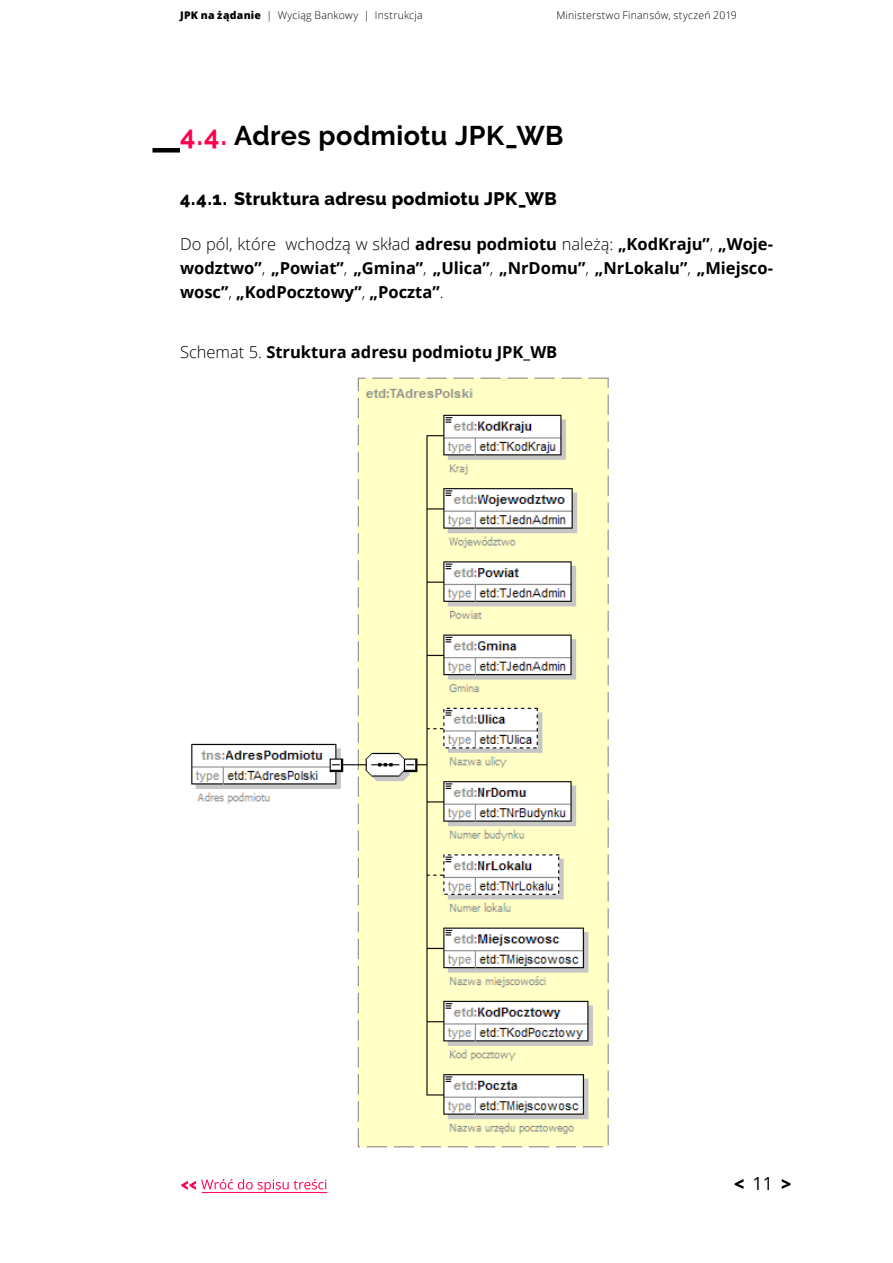
<style>
.page{position:relative;width:893px;height:1263px;background:#fff}
.page>*{position:absolute;margin:0;border:0;box-sizing:border-box;transform-origin:0 0}
.nagłówek_2{font:700 27px "Raleway";letter-spacing:.015em;color:#000}
.nagłówek_3{font:800 18px "Raleway";letter-spacing:.015em;color:#000}
.t1{font:18px "Open Sans";color:#000}
.Text_podstawowy{font:700 16.5px/24px "Open Sans";color:#000;text-align:justify}
.t2{font:300 10.5px "Open Sans";letter-spacing:.02em;color:#000}
.s1{font-weight:800}
.s2{color:#ff004e}
.s3{font-weight:300}
</style>
<div class="page">
<svg style="left:181px;top:1179px;width:145px;height:13px"></svg>
<hr style="left:202px;top:1192px;width:125px;height:1px;background:#ff004e">
<div style="left:152px;top:148px;width:28px;height:5px;background:#000"></div>
<img style="left:191px;top:377px;width:418px;height:771px">
<svg style="left:735px;top:1179px;width:8px;height:10px"></svg>
<svg style="left:782px;top:1179px;width:9px;height:10px"></svg>
<p class="t2" style="left:180px;top:8px;width:244px"><span class="s1">JPK na żądanie</span> | Wyciąg Bankowy | Instrukcja</p>
<p class="t2" style="left:556px;top:8px;width:182px">Ministerstwo Finansów, styczeń 2019</p>
<p class="nagłówek_2" style="left:180px;top:120px;width:385px"><span class="s2">4.4.</span> Adres podmiotu JPK_WB</p>
<p class="nagłówek_3" style="left:180px;top:189px;width:378px">4.4.1. Struktura adresu podmiotu JPK_WB</p>
<p class="Text_podstawowy" style="left:180px;top:232px;width:594px"><span class="s3">Do pól, które wchodzą w skład</span> adresu podmiotu <span class="s3">należą:</span> „KodKraju”<span class="s3">,</span> „Woje&shy;wodztwo”<span class="s3">,</span> „Powiat”<span class="s3">,</span> „Gmina”<span class="s3">,</span> „Ulica”<span class="s3">,</span> „NrDomu”<span class="s3">,</span> „NrLokalu”<span class="s3">,</span> „Miejsco&shy;wosc”<span class="s3">,</span> „KodPocztowy”<span class="s3">,</span> „Poczta”<span class="s3">.</span></p>
<p class="Text_podstawowy" style="left:180px;top:340px;width:379px"><span class="s3">Schemat 5.</span> Struktura adresu podmiotu JPK_WB</p>
<p class="t1" style="left:752px;top:1171px;width:22px">11</p>
</div>
